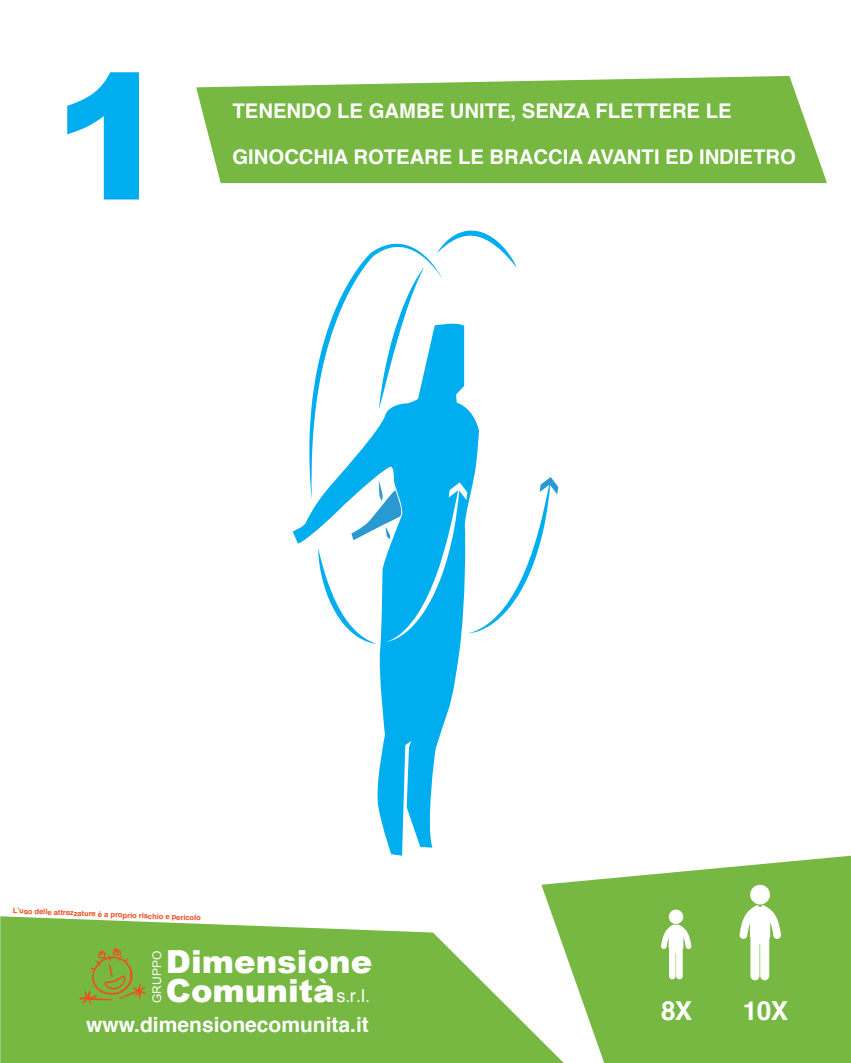
<style>
.page{position:relative;width:851px;height:1063px;background:#fff}
.page>*{position:absolute;margin:0;border:0;box-sizing:border-box;transform-origin:0 0}
.t1{font:900 174.75px "Arial";color:#00aeef}
.t2{font:900 31.72px "Arial";color:#fff}
.t3{font:700 26.25px "Helvetica";color:#fff}
.t4{font:700 21px "Helvetica";color:#fff}
.t5{font:700 20.25px "Helvetica";color:#fff}
.t6{font:11.85px "Arial";color:#fff}
.t7{font:700 7.5px "Helvetica";color:#f04d22}
.s1{font-family:"Helvetica";font-weight:400;font-size:17.92px}
</style>
<div class="page">
<svg style="left:0;top:916px;width:541px;height:147px;background:#8ac25e"></svg>
<svg style="left:541px;top:856px;width:309px;height:207px;fill:#76b842"></svg>
<div style="left:668px;top:910px;width:15px;height:14px;background:#fff;border-radius:50%"></div>
<svg style="left:660px;top:924px;width:31px;height:55px"></svg>
<div style="left:750px;top:885px;width:19px;height:20px;background:#fff;border-radius:50%"></div>
<svg style="left:739px;top:905px;width:42px;height:75px"></svg>
<svg style="left:79px;top:948px;width:67px;height:57px;background:#88a73d"></svg>
<svg style="left:196px;top:76px;width:630px;height:107px;background:#83be54"></svg>
<svg style="left:293px;top:516px;width:168px;height:340px"></svg>
<svg style="left:309px;top:231px;width:249px;height:413px"></svg>
<p class="t1" style="left:53px;top:10px;width:118px">1</p>
<p class="t5" style="left:232px;top:95px;width:500px">TENENDO LE GAMBE UNITE, SENZA FLETTERE LE</p>
<p class="t5" style="left:232px;top:141px;width:564px">GINOCCHIA ROTEARE LE BRACCIA AVANTI ED INDIETRO</p>
<p class="t7" style="left:13px;top:905px;width:189px;rotate:2deg">L’uso delle attrezzature è a proprio rischio e pericolo</p>
<h2 class="t2" style="left:166px;top:939px;width:208px">Dimensione</h2>
<p class="t6" style="left:149px;top:1003px;width:54px;rotate:-90deg">GRUPPO</p>
<h2 class="t2" style="left:166px;top:967px;width:206px">Comunità<span class="s1">s.r.l.</span></h2>
<p class="t4" style="left:86px;top:1007px;width:284px">www.dimensionecomunita.it</p>
<p class="t3" style="left:661px;top:989px;width:33px">8X</p>
<p class="t3" style="left:742px;top:989px;width:47px">10X</p>
</div>
